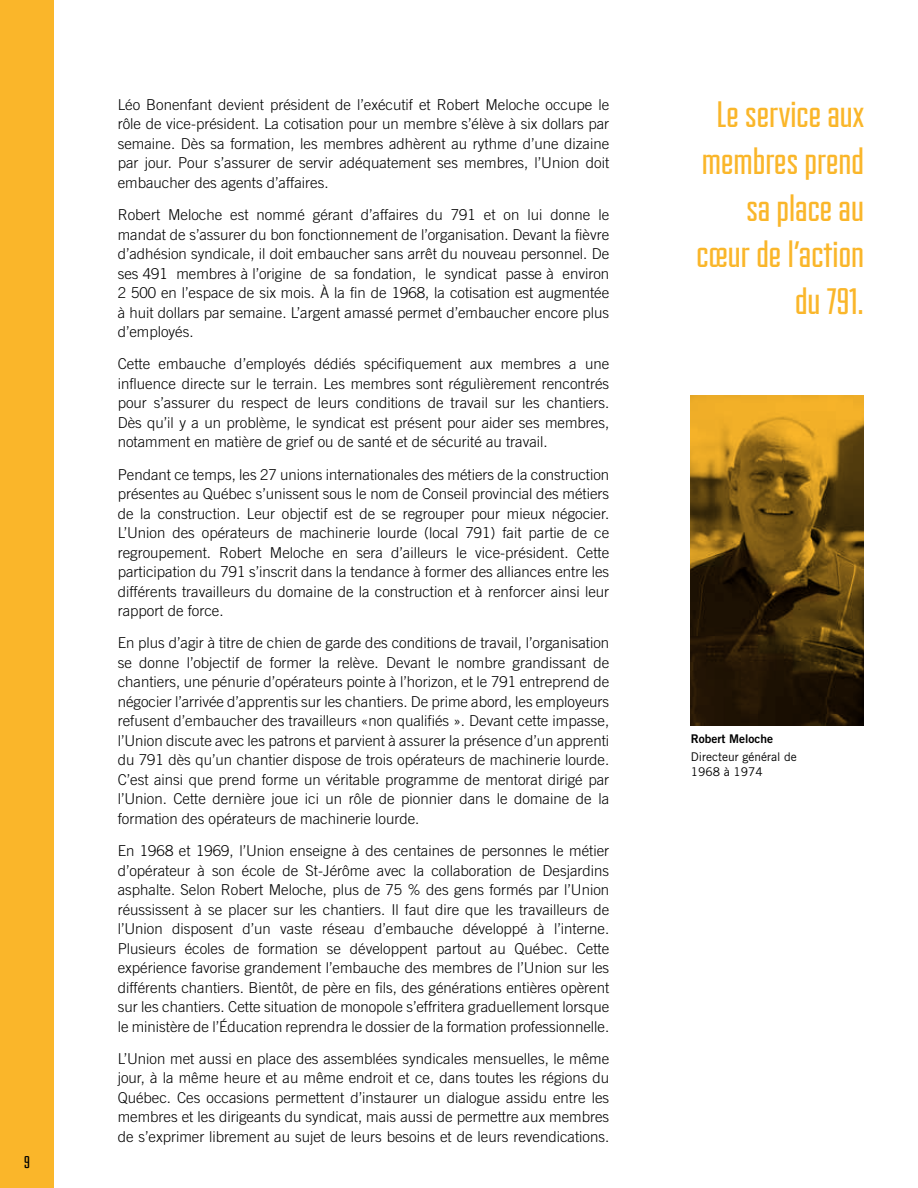
<style>
.page{position:relative;width:918px;height:1188px;background:#fff}
.page>*{position:absolute;margin:0;border:0;box-sizing:border-box;transform-origin:0 0}
.t1{font:39px/46.8px "Fairview";color:#fab62a;text-align:right}
.t2{font:18px "Fairview";color:#000}
.t3{font:300 15px/19.5px "Trade Gothic LT Std";color:#000;text-align:justify}
.t4{font:12px/14.4px "Trade Gothic LT Std";color:#000}
.t5{font:12px "Trade Gothic LT Std Bd 2";color:#000}
</style>
<div class="page">
<div style="left:0;top:0;width:54px;height:1188px;background:#fab62a"></div>
<svg style="left:691px;top:396px;width:173px;height:330px;background:#684a10"></svg>
<p class="t2" style="left:24px;top:1153px;width:7px">9</p>
<p class="t3" style="left:118px;top:95px;width:493px">Léo Bonenfant devient président de l’exécutif et Robert Meloche occupe le rôle de vice-président. La cotisation pour un membre s’élève à six dollars par semaine. Dès sa formation, les membres adhèrent au rythme d’une dizaine par jour. Pour s’assurer de servir adéquatement ses membres, l’Union doit embaucher des agents d’affaires.</p>
<p class="t3" style="left:118px;top:205px;width:493px">Robert Meloche est nommé gérant d’affaires du 791 et on lui donne le mandat de s’assurer du bon fonctionnement de l’organisation. Devant la fièvre d’adhésion syndicale, il doit embaucher sans arrêt du nouveau personnel. De ses 491 membres à l’origine de sa fondation, le syndicat passe à environ 2 500 en l’espace de six mois. À la fin de 1968, la cotisation est augmentée à huit dollars par semaine. L’argent amassé permet d’embaucher encore plus d’employés.</p>
<p class="t3" style="left:118px;top:354px;width:493px">Cette embauche d’employés dédiés spécifiquement aux membres a une influence directe sur le terrain. Les membres sont régulièrement rencontrés pour s’assurer du respect de leurs conditions de travail sur les chantiers.<br>Dès qu’il y a un problème, le syndicat est présent pour aider ses membres, notamment en matière de grief ou de santé et de sécurité au travail.</p>
<p class="t3" style="left:118px;top:464px;width:493px">Pendant ce temps, les 27 unions internationales des métiers de la construction présentes au Québec s’unissent sous le nom de Conseil provincial des métiers de la construction. Leur objectif est de se regrouper pour mieux négocier.<br>L’Union des opérateurs de machinerie lourde (local 791) fait partie de ce regroupement. Robert Meloche en sera d’ailleurs le vice-président. Cette participation du 791 s’inscrit dans la tendance à former des alliances entre les différents travailleurs du domaine de la construction et à renforcer ainsi leur rapport de force.</p>
<p class="t3" style="left:118px;top:633px;width:493px">En plus d’agir à titre de chien de garde des conditions de travail, l’organisation se donne l’objectif de former la relève. Devant le nombre grandissant de chantiers, une pénurie d’opérateurs pointe à l’horizon, et le 791 entreprend de négocier l’arrivée d’apprentis sur les chantiers. De prime abord, les employeurs refusent d’embaucher des travailleurs «non qualifiés ». Devant cette impasse, l’Union discute avec les patrons et parvient à assurer la présence d’un apprenti du 791 dès qu’un chantier dispose de trois opérateurs de machinerie lourde.<br>C’est ainsi que prend forme un véritable programme de mentorat dirigé par l’Union. Cette dernière joue ici un rôle de pionnier dans le domaine de la formation des opérateurs de machinerie lourde.</p>
<p class="t3" style="left:118px;top:841px;width:493px">En 1968 et 1969, l’Union enseigne à des centaines de personnes le métier d’opérateur à son école de St-Jérôme avec la collaboration de Desjardins asphalte. Selon Robert Meloche, plus de 75 % des gens formés par l’Union réussissent à se placer sur les chantiers. Il faut dire que les travailleurs de l’Union disposent d’un vaste réseau d’embauche développé à l’interne.<br>Plusieurs écoles de formation se développent partout au Québec. Cette expérience favorise grandement l’embauche des membres de l’Union sur les différents chantiers. Bientôt, de père en fils, des générations entières opèrent sur les chantiers. Cette situation de monopole s’effritera graduellement lorsque le ministère de l’Éducation reprendra le dossier de la formation professionnelle.</p>
<p class="t3" style="left:118px;top:1049px;width:493px">L’Union met aussi en place des assemblées syndicales mensuelles, le même jour, à la même heure et au même endroit et ce, dans toutes les régions du Québec. Ces occasions permettent d’instaurer un dialogue assidu entre les membres et les dirigeants du syndicat, mais aussi de permettre aux membres de s’exprimer librement au sujet de leurs besoins et de leurs revendications.</p>
<h1 class="t1" style="left:697px;top:91px;width:169px">Le service aux membres prend sa place au cœur de l’action du 791.</h1>
<p class="t5" style="left:691px;top:731px;width:84px">Robert Meloche</p>
<p class="t4" style="left:691px;top:750px;width:107px">Directeur général de<br>1968 à 1974</p>
</div>
